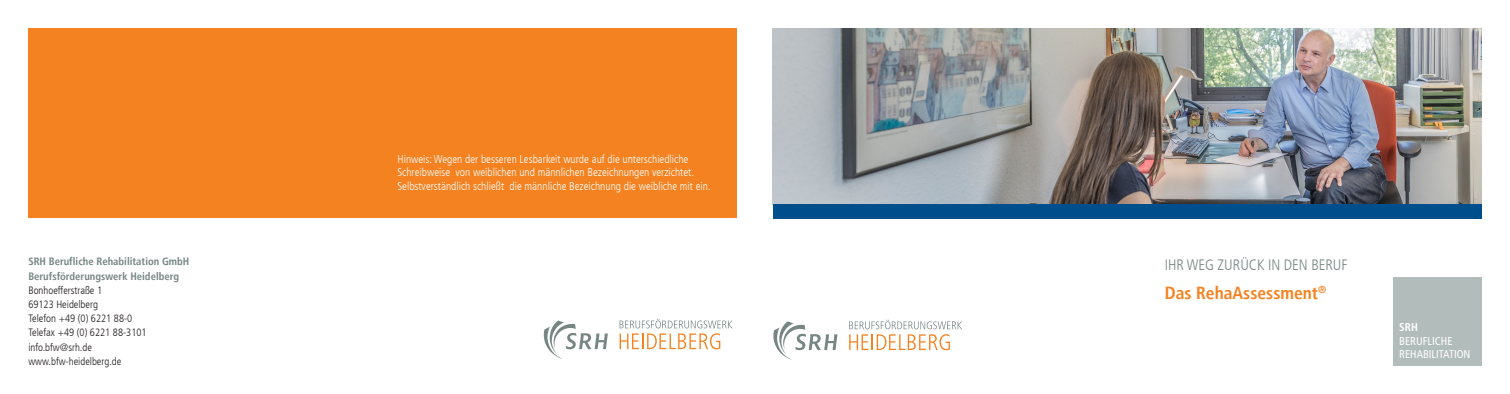
<style>
.page{position:relative;width:1510px;height:394px;background:#fff}
.page>*{position:absolute;margin:0;border:0;box-sizing:border-box;transform-origin:0 0}
.t1{font:700 condensed 17.5px "Frutiger LT";color:#f58220}
._01_SRH_BR_PB_S_Cove{font:300 condensed 15px "Frutiger LT";color:#768683}
.t2{font:300 condensed 11.25px/13.5px "Frutiger LT";color:#fff}
.t3{font:condensed 11.25px/13.8px "Frutiger LT Std";color:#fff}
.t4{font:300 condensed 10.62px "Frutiger LT";color:#231f20}
.t5{font:700 condensed 10.62px "Frutiger LT";color:#768683}
.s1{font-weight:700}
</style>
<div class="page">
<img style="left:772px;top:28px;width:709px;height:176px">
<div style="left:773px;top:204px;width:708px;height:14px;background:#004f8d"></div>
<div style="left:1393px;top:276px;width:88px;height:89px;background:#b2bcba"></div>
<svg style="left:773px;top:321px;width:64px;height:38px"></svg>
<svg style="left:849px;top:319px;width:113px;height:31px"></svg>
<div style="left:28px;top:28px;width:709px;height:190px;background:#f58220"></div>
<svg style="left:544px;top:320px;width:64px;height:38px"></svg>
<svg style="left:619px;top:318px;width:113px;height:31px"></svg>
<p class="t5" style="left:28px;top:255px;width:163px">SRH Berufliche Rehabilitation GmbH</p>
<p class="t5" style="left:28px;top:269px;width:152px">Berufsförderungswerk Heidelberg</p>
<p class="t4" style="left:28px;top:284px;width:75px">Bonhoefferstraße 1</p>
<p class="t4" style="left:28px;top:298px;width:71px">69123 Heidelberg</p>
<p class="t4" style="left:28px;top:312px;width:105px">Telefon +49 (0) 6221 88-0</p>
<p class="t4" style="left:28px;top:326px;width:120px">Telefax +49 (0) 6221 88-3101</p>
<p class="t4" style="left:28px;top:340px;width:65px">info.bfw@srh.de</p>
<p class="t4" style="left:28px;top:354px;width:94px">www.bfw-heidelberg.de</p>
<p class="t2" style="left:397px;top:152px;width:315px">Hinweis: Wegen der besseren Lesbarkeit wurde auf die unterschiedliche<br>Schreibweise von weiblichen und männlichen Bezeichnungen verzichtet.<br>Selbstverständlich schließt die männliche Bezeichnung die weibliche mit ein.</p>
<p class="_01_SRH_BR_PB_S_Cove" style="left:1164px;top:256px;width:184px">IHR WEG ZURÜCK IN DEN BERUF</p>
<p class="t1" style="left:1164px;top:282px;width:163px">Das RehaAssessment<sup>®</sup></p>
<p class="t3" style="left:1399px;top:320px;width:73px"><span class="s1">SRH<br></span>BERUFLICHE<br>REHABILITATION</p>
</div>
